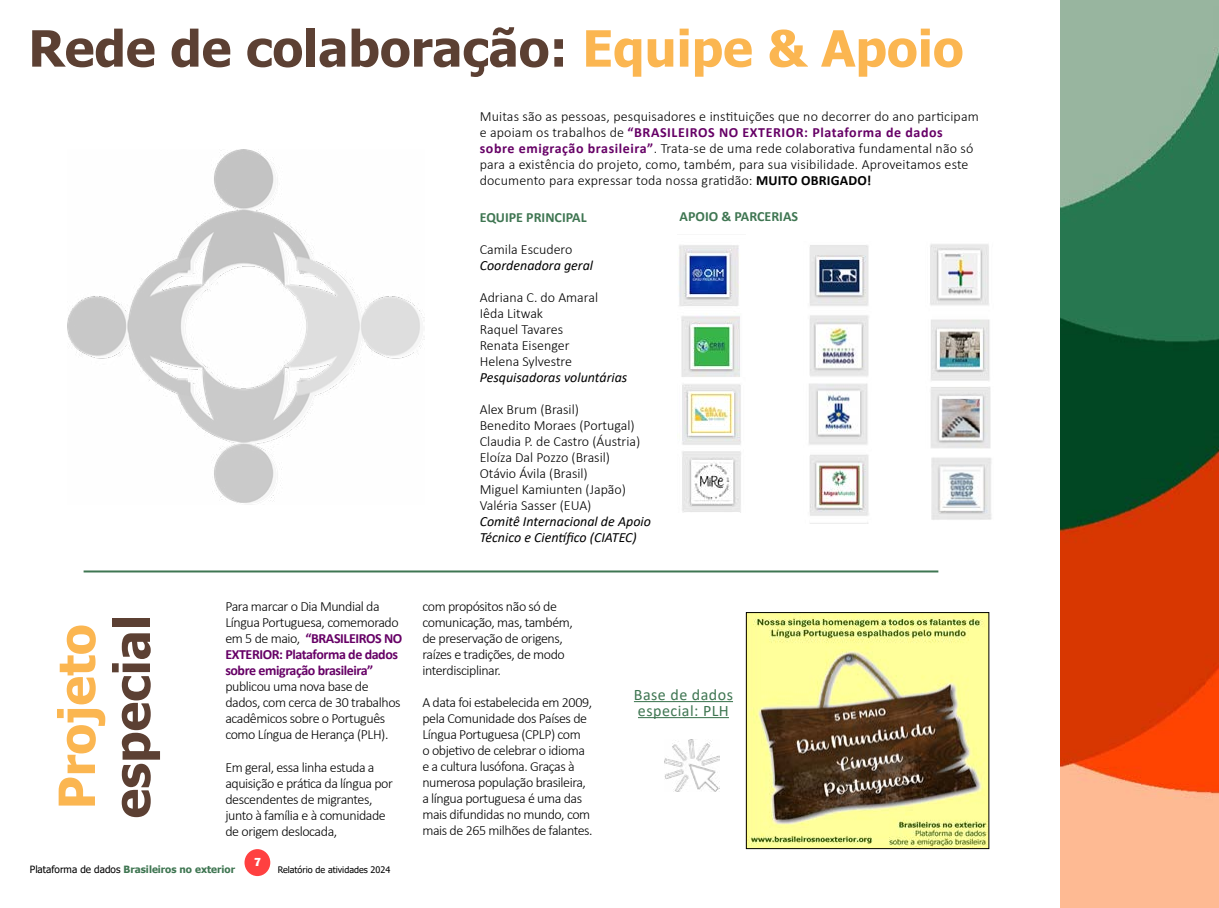
<style>
.page{position:relative;width:1219px;height:908px;background:#fff}
.page>*{position:absolute;margin:0;border:0;box-sizing:border-box;transform-origin:0 0}
.t1{font:700 50px "Tahoma";color:#5c4033}
.t2{font:700 50px "Tahoma";color:#fbb651}
.t3{font:16px/16px "Calibri";letter-spacing:.03em;color:#3f7652}
.t4{font:300 14px/16px "Calibri";letter-spacing:-.03em;color:#000}
.t5{font:300 14px/16px "Calibri";letter-spacing:.01em;color:#000}
.t6{font:300 14px/16px "Calibri";color:#000}
.t7{font:700 14px/16px "Calibri";letter-spacing:-.03em;color:#606}
.t8{font:italic 14px/16px "Calibri";color:#000}
.t9{font:700 14px "Calibri";color:#3f7652}
.t10{font:800 12px "Franklin Gothic";color:#fff}
.t11{font:700 10px "Tahoma";color:#3f7652}
.t12{font:9px "Tahoma";color:#000}
.s1{color:#fbb651}
.s2{font-weight:700;color:#606}
.s3{font-weight:700}
.s4{font-weight:300;color:#000}
.s5{font-weight:400;color:#000}
</style>
<div class="page">
<div style="left:244px;top:848px;width:26px;height:27px;background:#ff4040;border-radius:50%"></div>
<img style="left:1060px;top:0;width:159px;height:907px">
<hr style="left:84px;top:570px;width:854px;height:2px;background:#3f7652">
<img style="left:679px;top:245px;width:62px;height:268px">
<img style="left:809px;top:245px;width:60px;height:278px">
<img style="left:930px;top:244px;width:60px;height:137px">
<img style="left:930px;top:387px;width:62px;height:133px">
<img style="left:67px;top:149px;width:358px;height:354px">
<img style="left:748px;top:613px;width:239px;height:233px">
<div style="left:746px;top:611px;width:243px;height:237px;border:1px solid #000"></div>
<img style="left:665px;top:739px;width:54px;height:52px">
<hr style="left:634px;top:700px;width:99px;height:1px;background:#3f7652">
<hr style="left:638px;top:716px;width:91px;height:1px;background:#3f7652">
<h1 class="t1" style="left:28px;top:13px;width:937px">Rede de colaboração: <span class="s1">Equipe &amp; Apoio</span></h1>
<p class="t5" style="left:480px;top:108px;width:500px">Muitas são as pessoas, pesquisadores e instituições que no decorrer do ano participam e apoiam os trabalhos de <span class="s2">“BRASILEIROS NO EXTERIOR: Plataforma de dados sobre emigração brasileira”</span>. Trata-se de uma rede colaborativa fundamental não só para a existência do projeto, como, também, para sua visibilidade. Aproveitamos este documento para expressar toda nossa gratidão: <span class="s3">MUITO OBRIGADO!</span></p>
<p class="t9" style="left:480px;top:207px;width:108px">EQUIPE PRINCIPAL</p>
<p class="t6" style="left:480px;top:241px;width:94px">Camila Escudero</p>
<p class="t8" style="left:480px;top:256px;width:115px">Coordenadora geral</p>
<p class="t6" style="left:480px;top:289px;width:120px">Adriana C. do Amaral<br>Iêda Litwak<br>Raquel Tavares<br>Renata Eisenger<br>Helena Sylvestre</p>
<p class="t8" style="left:480px;top:368px;width:149px">Pesquisadoras voluntárias</p>
<p class="t6" style="left:480px;top:401px;width:162px">Alex Brum (Brasil)<br>Benedito Moraes (Portugal)<br>Claudia P. de Castro (Áustria)<br>Eloíza Dal Pozzo (Brasil)<br>Otávio Ávila (Brasil)<br>Miguel Kamiunten (Japão)<br>Valéria Sasser (EUA)</p>
<p class="t8" style="left:480px;top:512px;width:173px">Comitê Internacional de Apoio<br>Técnico e Científico (CIATEC)</p>
<p class="t9" style="left:680px;top:207px;width:120px">APOIO &amp; PARCERIAS</p>
<h1 class="t2" style="left:42px;top:809px;width:186px;rotate:-90deg">Projeto</h1>
<h1 class="t1" style="left:97px;top:818px;width:205px;rotate:-90deg">especial</h1>
<p class="t7" style="left:225px;top:598px;width:178px"><span class="s4">Para marcar o Dia Mundial da<br>Língua Portuguesa, comemorado em 5 de maio,</span> “BRASILEIROS NO<br>EXTERIOR: Plataforma de dados sobre emigração brasileira”</p>
<p class="t4" style="left:225px;top:678px;width:177px">publicou uma nova base de dados, com cerca de 30 trabalhos acadêmicos sobre o Português como Língua de Herança (PLH).</p>
<p class="t4" style="left:225px;top:758px;width:169px">Em geral, essa linha estuda a aquisição e prática da língua por descendentes de migrantes, junto à família e à comunidade de origem deslocada,</p>
<p class="t10" style="left:254px;top:854px;width:9px">7</p>
<p class="t11" style="left:30px;top:862px;width:207px"><span class="s5">Plataforma de dados</span> Brasileiros no exterior</p>
<p class="t12" style="left:278px;top:863px;width:114px">Relatório de atividades 2024</p>
<p class="t4" style="left:422px;top:597px;width:152px">com propósitos não só de comunicação, mas, também, de preservação de origens, raízes e tradições, de modo interdisciplinar.</p>
<p class="t4" style="left:422px;top:693px;width:172px">A data foi estabelecida em 2009, pela Comunidade dos Países de<br>Língua Portuguesa (CPLP) com<br>o objetivo de celebrar o idioma e a cultura lusófona. Graças à numerosa população brasileira, a língua portuguesa é uma das mais difundidas no mundo, com mais de 265 milhões de falantes.</p>
<p class="t3" style="left:634px;top:685px;width:101px">Base de dados especial: PLH</p>
</div>
